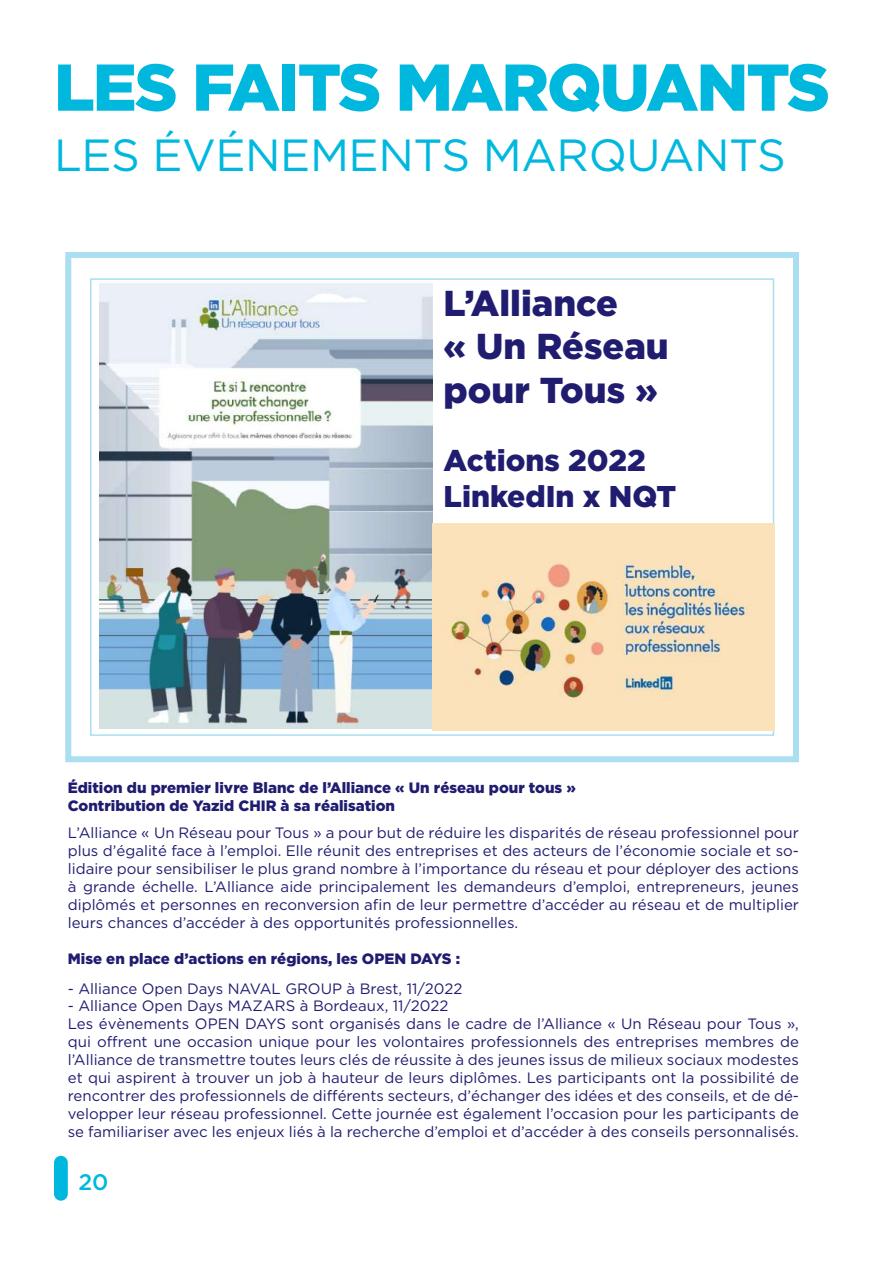
<style>
.page{position:relative;width:893px;height:1263px;background:#fff}
.page>*{position:absolute;margin:0;border:0;box-sizing:border-box;transform-origin:0 0}
.t1{font:900 66px "Gotham";letter-spacing:-.03em;color:#00b8de}
.t2{font:45px "Gotham";letter-spacing:-.01em;color:#00b8de}
.t3{font:900 36px/43.2px "Gotham";color:#201c70}
.t4{font:900 30px/36px "Gotham";color:#201c70}
.t5{font:500 22.5px "Gotham";color:#00b8de}
.t6{font:15px/18px "Gotham";color:#201c70;text-align:justify}
.t7{font:900 15px/18px "Gotham";color:#201c70}
</style>
<div class="page">
<div style="left:54px;top:1156px;width:14px;height:45px;background:#00b8de;border-radius:7px"></div>
<div style="left:65px;top:252px;width:734px;height:510px;border:6px solid #aadff1"></div>
<img style="left:99px;top:283px;width:333px;height:445px">
<img style="left:432px;top:523px;width:342px;height:207px">
<h1 class="t1" style="left:54px;top:49px;width:777px">LES FAITS MARQUANTS</h1>
<h2 class="t2" style="left:54px;top:130px;width:734px">LES ÉVÉNEMENTS MARQUANTS</h2>
<h3 class="t3" style="left:444px;top:281px;width:227px">L’Alliance<br>« Un Réseau pour Tous »</h3>
<h3 class="t4" style="left:444px;top:442px;width:234px">Actions 2022<br>LinkedIn x NQT</h3>
<p class="t7" style="left:68px;top:778px;width:509px">Édition du premier livre Blanc de l’Alliance « Un réseau pour tous »<br>Contribution de Yazid CHIR à sa réalisation</p>
<p class="t6" style="left:68px;top:823px;width:733px">L’Alliance « Un Réseau pour Tous » a pour but de réduire les disparités de réseau professionnel pour plus d’égalité face à l’emploi. Elle réunit des entreprises et des acteurs de l’économie sociale et so&shy;lidaire pour sensibiliser le plus grand nombre à l’importance du réseau et pour déployer des actions à grande échelle. L’Alliance aide principalement les demandeurs d’emploi, entrepreneurs, jeunes diplômés et personnes en reconversion afin de leur permettre d’accéder au réseau et de multiplier leurs chances d’accéder à des opportunités professionnelles.</p>
<p class="t7" style="left:68px;top:949px;width:394px">Mise en place d’actions en régions, les OPEN DAYS :</p>
<p class="t6" style="left:68px;top:979px;width:396px">- Alliance Open Days NAVAL GROUP à Brest, 11/2022</p>
<p class="t6" style="left:68px;top:996px;width:733px;text-align:left">- Alliance Open Days MAZARS à Bordeaux, 11/2022<br>Les évènements OPEN DAYS sont organisés dans le cadre de l’Alliance « Un Réseau pour Tous », qui offrent une occasion unique pour les volontaires professionnels des entreprises membres de l’Alliance de transmettre toutes leurs clés de réussite à des jeunes issus de milieux sociaux modestes et qui aspirent à trouver un job à hauteur de leurs diplômes. Les participants ont la possibilité de rencontrer des professionnels de différents secteurs, d’échanger des idées et des conseils, et de dé&shy;velopper leur réseau professionnel. Cette journée est également l’occasion pour les participants de se familiariser avec les enjeux liés à la recherche d’emploi et d’accéder à des conseils personnalisés.</p>
<h3 class="t5" style="left:79px;top:1167px;width:32px">20</h3>
</div>
